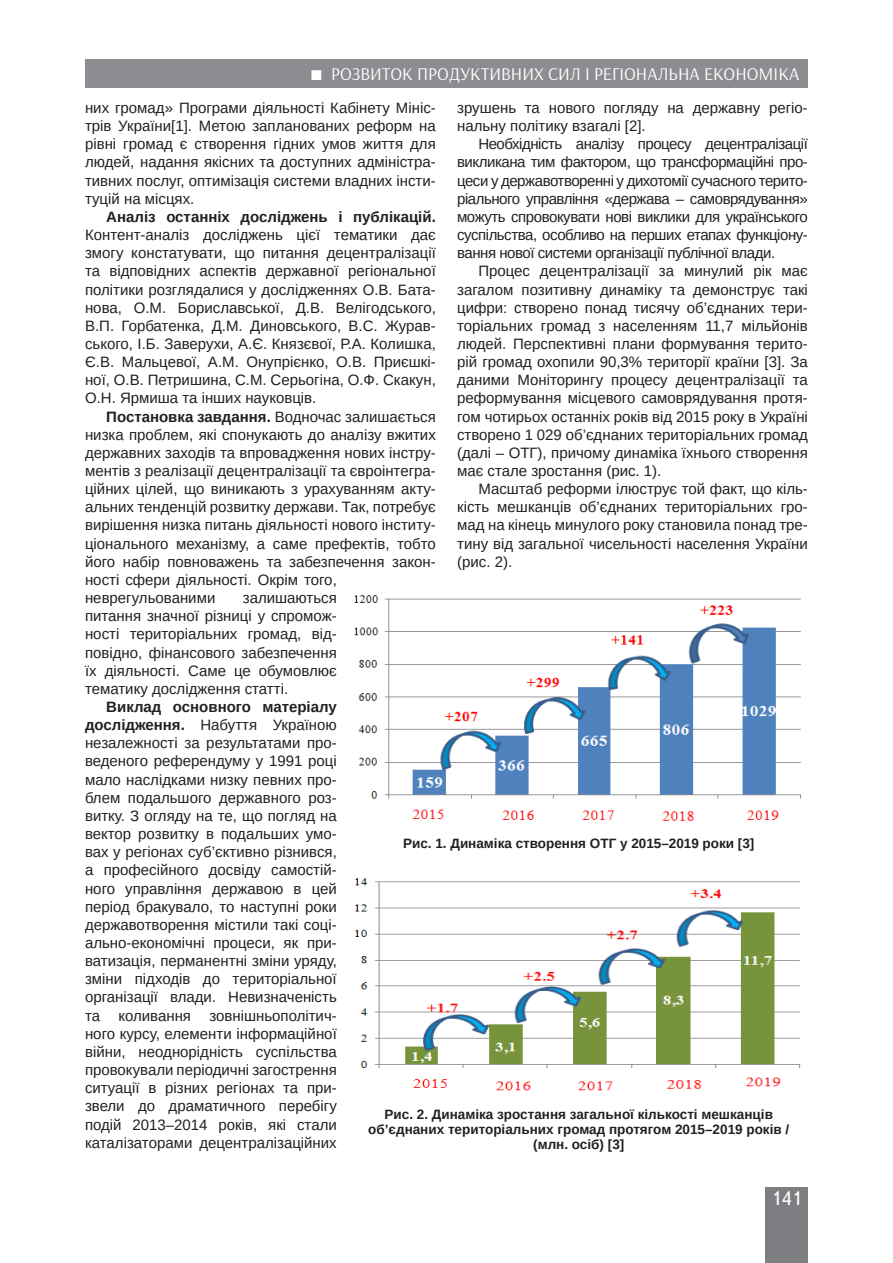
<style>
.page{position:relative;width:893px;height:1263px;background:#fff}
.page>*{position:absolute;margin:0;border:0;box-sizing:border-box;transform-origin:0 0}
.t1{font:19.5px "Ukrainian Text";color:#fff}
.t2{font:18px "Arsenal";color:#fff}
.Текст_основной_G{font:15px/18.1px "Arimo";color:#231f20;text-align:justify}
.Рисунок{font:700 13.5px/15px "Arimo";color:#231f20;text-align:center}
.s1{font-weight:700}
</style>
<div class="page">
<div style="left:765px;top:1187px;width:43px;height:76px;background:#7c7e81"></div>
<div style="left:85px;top:59px;width:723px;height:29px;background:#8b8d90"></div>
<img style="left:354px;top:595px;width:447px;height:226px">
<img style="left:354px;top:878px;width:447px;height:213px">
<p class="t2" style="left:331px;top:63px;width:470px">РОЗВИТОК ПРОДУКТИВНИХ СИЛ І РЕГІОНАЛЬНА ЕКОНОМІКА</p>
<p class="Текст_основной_G" style="left:85px;top:99px;width:352px">них громад» Програми діяльності Кабінету Мініс&shy;трів України[1]. Метою запланованих реформ на рівні громад є створення гідних умов життя для людей, надання якісних та доступних адміністра&shy;тивних послуг, оптимізація системи владних інсти&shy;туцій на місцях.</p>
<p class="Текст_основной_G" style="left:85px;top:208px;width:352px;text-indent:21px"><span class="s1">Аналіз останніх досліджень і публікацій.<br></span>Контент-аналіз досліджень цієї тематики дає змогу констатувати, що питання децентралізації та відповідних аспектів державної регіональної політики розглядалися у дослідженнях О.В. Бата&shy;нова, О.М. Бориславської, Д.В. Велігодського, В.П. Горбатенка, Д.М. Диновського, В.С. Журав&shy;ського, І.Б. Заверухи, А.Є. Князєвої, Р.А. Колишка, Є.В. Мальцевої, А.М. Онупрієнко, О.В. Приєшкі&shy;ної, О.В. Петришина, С.М. Серьогіна, О.Ф. Скакун, О.Н. Ярмиша та інших науковців.</p>
<p class="Текст_основной_G" style="left:85px;top:407px;width:352px;text-align:left;text-indent:21px"><span class="s1">Постановка завдання.</span> Водночас залишається низка проблем, які спонукають до аналізу вжитих державних заходів та впровадження нових інстру&shy;ментів з реалізації децентралізації та євроінтегра&shy;ційних цілей, що виникають з урахуванням акту&shy;альних тенденцій розвитку держави. Так, потребує вирішення низка питань діяльності нового інститу&shy;ціонального механізму, а саме префектів, тобто його набір повноважень та забезпечення закон&shy;ності сфери діяльності. Окрім того, неврегульованими</p>
<p class="Текст_основной_G" style="left:457px;top:99px;width:352px">зрушень та нового погляду на державну регіо&shy;нальну політику взагалі [2].</p>
<p class="Текст_основной_G" style="left:457px;top:135px;width:352px;text-indent:21px">Необхідність аналізу процесу децентралізації викликана тим фактором, що трансформаційні про&shy;цеси у державотворенні у дихотомії сучасного терито&shy;ріального управління «держава – самоврядування» можуть спровокувати нові виклики для українського суспільства, особливо на перших етапах функціону&shy;вання нової системи організації публічної влади.</p>
<p class="Текст_основной_G" style="left:457px;top:262px;width:352px;text-indent:21px">Процес децентралізації за минулий рік має загалом позитивну динаміку та демонструє такі цифри: створено понад тисячу об’єднаних тери&shy;торіальних громад з населенням 11,7 мільйонів людей. Перспективні плани формування терито&shy;рій громад охопили 90,3% території країни [3]. За даними Моніторингу процесу децентралізації та реформування місцевого самоврядування протя&shy;гом чотирьох останніх років від 2015 року в Україні створено 1 029 об’єднаних територіальних громад (далі – ОТГ), причому динаміка їхнього створення має стале зростання (рис. 1).</p>
<p class="Текст_основной_G" style="left:457px;top:480px;width:352px;text-indent:21px">Масштаб реформи ілюструє той факт, що кіль&shy;кість мешканців об’єднаних територіальних гро&shy;мад на кінець минулого року становила понад тре&shy;тину від загальної чисельності населення України (рис. 2).</p>
<p class="Текст_основной_G" style="left:85px;top:589px;width:253px;text-indent:158px">залишаються питання значної різниці у спромож&shy;ності територіальних громад, від&shy;повідно, фінансового забезпечення їх діяльності. Саме це обумовлює тематику дослідження статті.</p>
<p class="Текст_основной_G" style="left:85px;top:698px;width:253px;text-indent:21px"><span class="s1">Виклад основного матеріалу дослідження.</span> Набуття Україною незалежності за результатами про&shy;веденого референдуму у 1991 році мало наслідками низку певних про&shy;блем подальшого державного роз&shy;витку. З огляду на те, що погляд на вектор розвитку в подальших умо&shy;вах у регіонах суб’єктивно різнився, а професійного досвіду самостій&shy;ного управління державою в цей період бракувало, то наступні роки державотворення містили такі соці&shy;ально-економічні процеси, як при&shy;ватизація, перманентні зміни уряду, зміни підходів до територіальної організації влади. Невизначеність та коливання зовнішньополітич&shy;ного курсу, елементи інформаційної війни, неоднорідність суспільства провокували періодичні загострення ситуації в різних регіонах та при&shy;звели до драматичного перебігу подій 2013–2014 років, які стали каталізаторами децентралізаційних</p>
<p class="Рисунок" style="left:403px;top:836px;width:353px">Рис. 1. Динаміка створення ОТГ у 2015–2019 роки [3]</p>
<p class="Рисунок" style="left:368px;top:1107px;width:422px">Рис. 2. Динаміка зростання загальної кількості мешканців об’єднаних територіальних громад протягом 2015–2019 років / (млн. осіб) [3]</p>
<h1 class="t1" style="left:771px;top:1188px;width:32px">141</h1>
</div>
